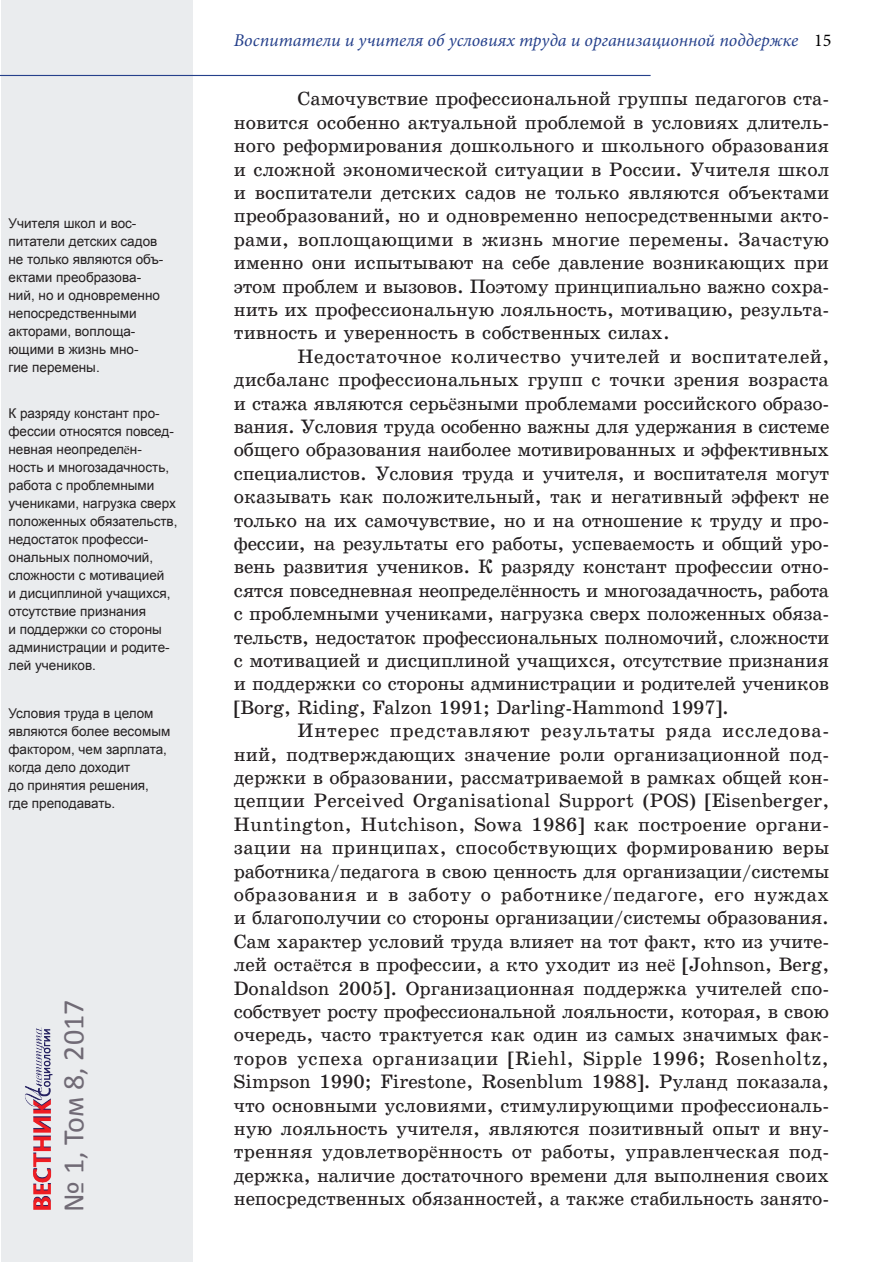
<style>
.page{position:relative;width:893px;height:1263px;background:#fff}
.page>*{position:absolute;margin:0;border:0;box-sizing:border-box;transform-origin:0 0}
.t1{font:30px "Calibri";color:#706a75}
.Текст{font:19.5px/23.4px "School Book C";letter-spacing:-.005em;color:#231f20;text-align:justify}
.t2{font:italic 18px "Minion Pro";color:#25408b}
.Сноска_сбоку{font:13.5px/18px "Arial";color:#231f20}
.s1{font-family:"Times New Roman"}
.s2{font-style:normal;color:#000}
</style>
<div class="page">
<div style="left:1px;top:1px;width:192px;height:1261px;background:#eaecee"></div>
<hr style="left:0;top:75px;width:651px;height:1px;background:#25408b">
<img style="left:25px;top:1027px;width:28px;height:183px">
<p class="Сноска_сбоку" style="left:9px;top:214px;width:156px">Учителя школ и вос&shy;питатели детских садов не только являются объ&shy;ектами преобразова&shy;ний, но и одновременно непосредственными акторами, воплоща&shy;ющими в жизнь мно-<br>гие перемены.</p>
<p class="Сноска_сбоку" style="left:9px;top:404px;width:171px">К разряду констант про&shy;фессии относятся повсед&shy;невная неопредел<span class="s1">ё</span>н&shy;ность и многозадачность, работа с проблемными учениками, нагрузка сверх положенных обязательств, недостаток професси&shy;ональных полномочий, сложности с мотивацией<br>и дисциплиной учащихся, отсутствие признания<br>и поддержки со стороны администрации и родите&shy;лей учеников.</p>
<p class="Сноска_сбоку" style="left:9px;top:705px;width:163px">Условия труда в целом являются более весомым фактором, чем зарплата, когда дело доходит<br>до принятия решения, где преподавать.</p>
<h1 class="t1" style="left:55px;top:1212px;width:214px;rotate:-90deg">№ 1, Том 8, 2017</h1>
<p class="t2" style="left:234px;top:28px;width:599px">Воспитатели и учителя об условиях труда и организационной поддержке <span class="s2">15</span></p>
<p class="Текст" style="left:234px;top:87px;width:597px;text-indent:64px">Самочувствие профессиональной группы педагогов ста&shy;новится особенно актуальной проблемой в условиях длитель&shy;ного реформирования дошкольного и школьного образования и сложной экономической ситуации в России. Учителя школ и воспитатели детских садов не только являются объектами преобразований, но и одновременно непосредственными акто&shy;рами, воплощающими в жизнь многие перемены. Зачастую именно они испытывают на себе давление возникающих при этом проблем и вызовов. Поэтому принципиально важно сохра&shy;нить их профессиональную лояльность, мотивацию, результа&shy;тивность и уверенность в собственных силах.</p>
<p class="Текст" style="left:234px;top:345px;width:597px;text-indent:64px">Недостаточное количество учителей и воспитателей, дисбаланс профессиональных групп с точки зрения возраста и стажа являются серь<span class="s1">ё</span>зными проблемами российского образо&shy;вания. Условия труда особенно важны для удержания в системе общего образования наиболее мотивированных и эффективных специалистов. Условия труда и учителя, и воспитателя могут оказывать как положительный, так и негативный эффект не только на их самочувствие, но и на отношение к труду и про&shy;фессии, на результаты его работы, успеваемость и общий уро&shy;вень развития учеников. К разряду констант профессии отно&shy;сятся повседневная неопредел<span class="s1">ё</span>нность и многозадачность, работа с проблемными учениками, нагрузка сверх положенных обяза&shy;тельств, недостаток профессиональных полномочий, сложности с мотивацией и дисциплиной учащихся, отсутствие признания и поддержки со стороны администрации и родителей учеников [Borg, Riding, Falzon 1991; Darling-Hammond 1997].</p>
<p class="Текст" style="left:234px;top:719px;width:597px;text-indent:64px">Интерес представляют результаты ряда исследова&shy;ний, подтверждающих значение роли организационной под&shy;держки в образовании, рассматриваемой в рамках общей кон&shy;цепции Рerceived Organisational Support (POS) [Eisenberger, Huntington, Hutchison, Sowa 1986] как построение органи&shy;зации на принципах, способствующих формированию веры работника/педагога в свою ценность для организации/системы образования и в заботу о работнике/педагоге, его нуждах и благополучии со стороны организации/системы образования.<br>Сам характер условий труда влияет на тот факт, кто из учите&shy;лей оста<span class="s1">ё</span>тся в профессии, а кто уходит из не<span class="s1">ё</span> [Johnson, Berg, Donaldson 2005]. Организационная поддержка учителей спо&shy;собствует росту профессиональной лояльности, которая, в свою очередь, часто трактуется как один из самых значимых фак&shy;торов успеха организации [Riehl, Sipple 1996; Rosenholtz, Simpson 1990; Firestone, Rosenblum 1988]. Руланд показала, что основными условиями, стимулирующими профессиональ&shy;ную лояльность учителя, являются позитивный опыт и вну&shy;тренняя удовлетвор<span class="s1">ё</span>нность от работы, управленческая под&shy;держка, наличие достаточного времени для выполнения своих непосредственных обязанностей, а также стабильность занято-</p>
</div>
